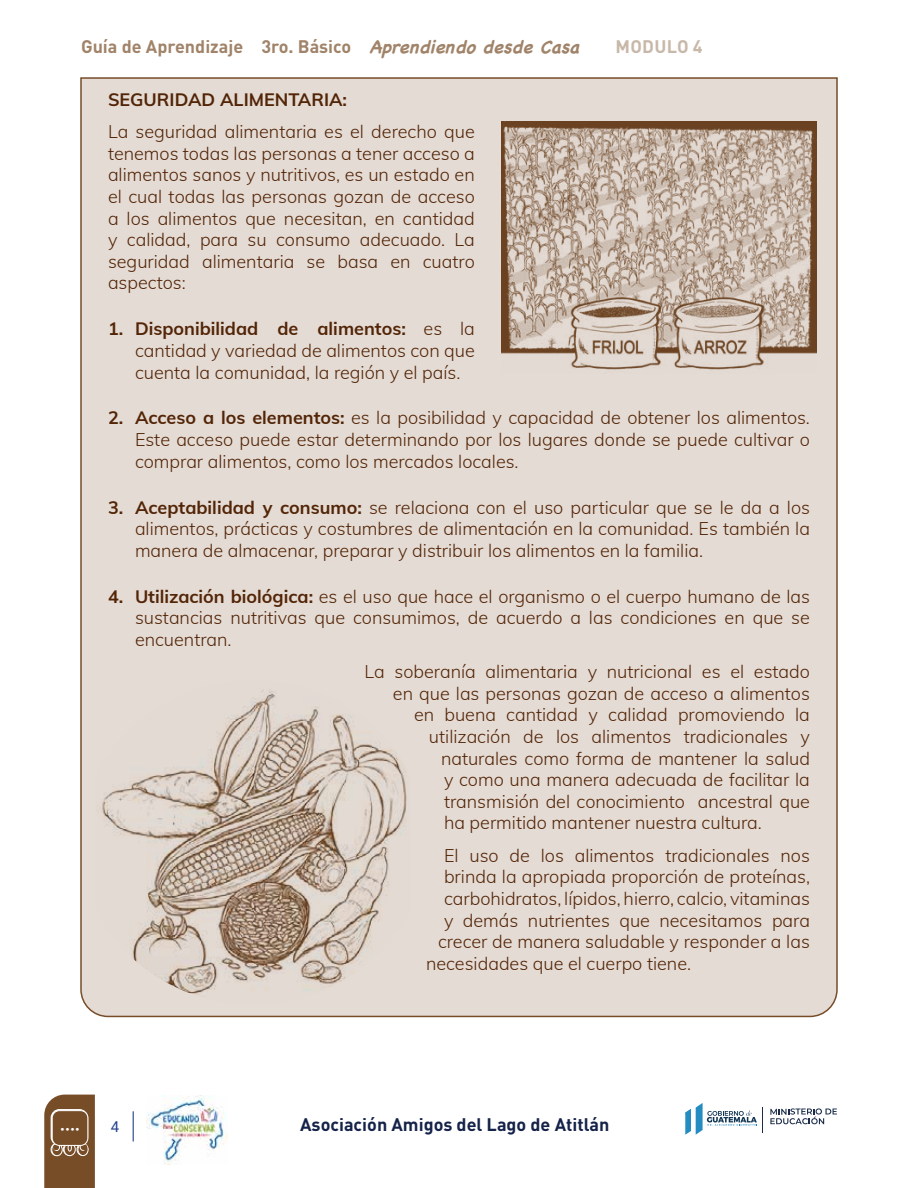
<style>
.page{position:relative;width:918px;height:1188px;background:#fff}
.page>*{position:absolute;margin:0;border:0;box-sizing:border-box;transform-origin:0 0}
.t1{font:300 18px/21.6px "Muli";color:#532507;text-align:justify}
.t2{font:700 18px "DIN Pro";color:#a08369}
.t3{font:700 18px "DIN Pro";color:#152249}
.t4{font:700 18px "Muli";color:#532507}
.t5{font:700 18px "DIN Pro";letter-spacing:.02em;color:#c8b8a9}
.t6{font:18px "Ajilab'al Cholsamaj";color:#fff}
.t7{font:15px "Roboto";color:#25408f}
.s1{font-family:"Chalkboard";font-style:italic}
.s2{font-weight:700}
</style>
<div class="page">
<svg style="left:44px;top:1095px;width:51px;height:93px"></svg>
<div style="left:52px;top:1111px;width:36px;height:34px;background:#774d28;border-radius:7px"></div>
<div style="left:52px;top:1110px;width:36px;height:36px;border:1px solid #fff;border-radius:7px"></div>
<hr style="left:133px;top:1111px;width:1px;height:30px;background:#25408f">
<img style="left:146px;top:1096px;width:82px;height:68px">
<svg style="left:770px;top:1108px;width:67px;height:16px"></svg>
<svg style="left:685px;top:1103px;width:78px;height:32px"></svg>
<div style="left:80px;top:77px;width:758px;height:941px;background:#e4dbd4"></div>
<img style="left:502px;top:122px;width:314px;height:251px">
<img style="left:96px;top:680px;width:315px;height:325px">
<div style="left:104px;top:662px;width:51px;height:30px;background:#e4dbd4"></div>
<p class="t2" style="left:81px;top:32px;width:508px">Guía de Aprendizaje 3ro. Básico <span class="s1">AprendiendodesdeCasa</span></p>
<p class="t5" style="left:615px;top:32px;width:89px">MODULO 4</p>
<p class="t4" style="left:108px;top:86px;width:241px">SEGURIDAD ALIMENTARIA:</p>
<p class="t1" style="left:108px;top:120px;width:368px">La seguridad alimentaria es el derecho que tenemos todas las personas a tener acceso a alimentos sanos y nutritivos, es un estado en el cual todas las personas gozan de acceso a los alimentos que necesitan, en cantidad y calidad, para su consumo adecuado. La seguridad alimentaria se basa en cuatro aspectos:</p>
<p class="t1" style="left:135px;top:317px;width:341px;text-indent:-27px"><span class="s2">1. Disponibilidad de alimentos:</span> es la cantidad y variedad de alimentos con que cuenta la comunidad, la región y el país.</p>
<p class="t1" style="left:135px;top:406px;width:677px;text-indent:-27px"><span class="s2">2. Acceso a los elementos:</span> es la posibilidad y capacidad de obtener los alimentos.<br>Este acceso puede estar determinando por los lugares donde se puede cultivar o comprar alimentos, como los mercados locales.</p>
<p class="t1" style="left:135px;top:495px;width:677px;text-indent:-27px"><span class="s2">3. Aceptabilidad y consumo:</span> se relaciona con el uso particular que se le da a los alimentos, prácticas y costumbres de alimentación en la comunidad. Es también la manera de almacenar, preparar y distribuir los alimentos en la familia.</p>
<p class="t1" style="left:135px;top:585px;width:677px;text-indent:-27px"><span class="s2">4. Utilización biológica:</span> es el uso que hace el organismo o el cuerpo humano de las sustancias nutritivas que consumimos, de acuerdo a las condiciones en que se encuentran.</p>
<p class="t1" style="left:364px;top:660px;width:447px">La soberanía alimentaria y nutricional es el estado</p>
<p class="t1" style="left:393px;top:682px;width:418px">en que las personas gozan de acceso a alimentos</p>
<p class="t1" style="left:414px;top:703px;width:397px">en buena cantidad y calidad promoviendo la</p>
<p class="t1" style="left:429px;top:725px;width:383px">utilización de los alimentos tradicionales y</p>
<p class="t1" style="left:441px;top:747px;width:371px">naturales como forma de mantener la salud</p>
<p class="t1" style="left:444px;top:768px;width:367px">y como una manera adecuada de facilitar la</p>
<p class="t1" style="left:444px;top:790px;width:368px">transmisión del conocimiento ancestral que</p>
<p class="t1" style="left:444px;top:811px;width:319px">ha permitido mantener nuestra cultura.</p>
<p class="t1" style="left:444px;top:844px;width:367px">El uso de los alimentos tradicionales nos</p>
<p class="t1" style="left:444px;top:865px;width:368px">brinda la apropiada proporción de proteínas,</p>
<p class="t1" style="left:444px;top:887px;width:367px">carbohidratos, lípidos, hierro, calcio, vitaminas</p>
<p class="t1" style="left:444px;top:909px;width:368px">y demás nutrientes que necesitamos para</p>
<p class="t1" style="left:438px;top:930px;width:373px">crecer de manera saludable y responder a las</p>
<p class="t1" style="left:426px;top:952px;width:267px">necesidades que el cuerpo tiene.</p>
<p class="t6" style="left:80px;top:1127px;width:6px;rotate:90deg">r</p>
<p class="t7" style="left:111px;top:1116px;width:10px">4</p>
<p class="t3" style="left:300px;top:1109px;width:311px">Asociación Amigos del Lago de Atitlán</p>
</div>
